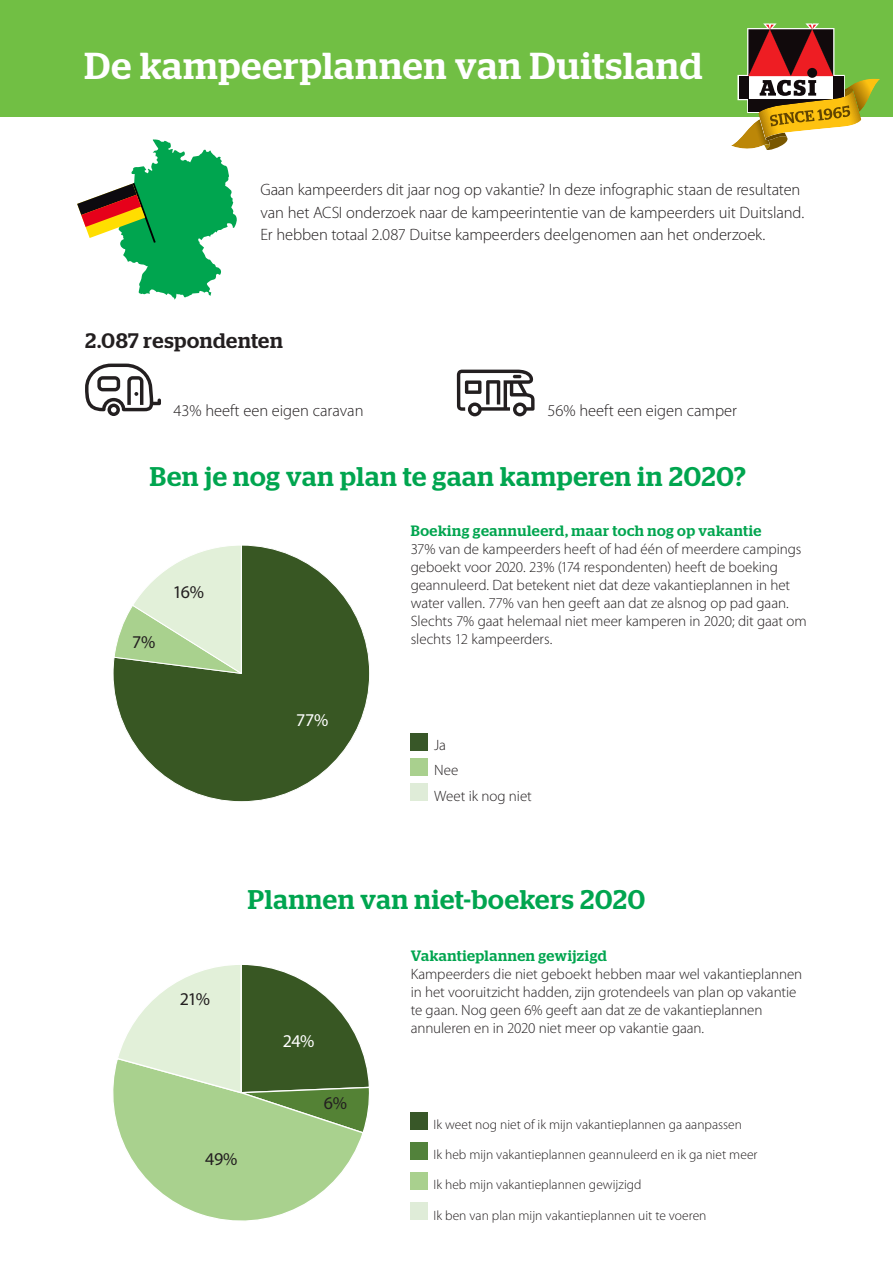
<style>
.page{position:relative;width:893px;height:1263px;background:#fff}
.page>*{position:absolute;margin:0;border:0;box-sizing:border-box;transform-origin:0 0}
.t1{font:500 37.5px "Stag";letter-spacing:.03em;color:#fff}
.t2{font:500 27px "Stag";letter-spacing:.03em;color:#00a54f}
.t3{font:500 21px "Stag";letter-spacing:.025em;color:#231f20}
.t4{font:18px "Myriad Pro";color:#231f20}
.t5{font:18px "Myriad Pro";color:#fff}
.t6{font:300 16.5px/22.5px "Myriad Pro";letter-spacing:-.005em;color:#231f20}
.t7{font:300 15px/18px "Myriad Pro";letter-spacing:-.005em;color:#231f20}
.t8{font:500 15px "Stag";letter-spacing:.035em;color:#00a54f}
.t9{font:300 13.5px "Myriad Pro";color:#231f20}
</style>
<div class="page">
<svg style="left:85px;top:364px;width:76px;height:52px"></svg>
<svg style="left:457px;top:370px;width:78px;height:46px"></svg>
<div style="left:0;top:0;width:893px;height:116px;background:#71bf44"></div>
<div style="left:411px;top:733px;width:17px;height:17px;background:#385728"></div>
<div style="left:411px;top:758px;width:17px;height:17px;background:#a9d08e"></div>
<div style="left:411px;top:784px;width:17px;height:17px;background:#dfecd8"></div>
<div style="left:411px;top:1112px;width:17px;height:17px;background:#385728"></div>
<div style="left:411px;top:1142px;width:17px;height:17px;background:#52823b"></div>
<div style="left:411px;top:1172px;width:17px;height:17px;background:#a9d08e"></div>
<div style="left:411px;top:1202px;width:17px;height:17px;background:#dfecd8"></div>
<svg style="left:731px;top:23px;width:149px;height:127px"></svg>
<svg style="left:77px;top:139px;width:160px;height:161px"></svg>
<svg style="left:113px;top:545px;width:256px;height:257px"></svg>
<svg style="left:113px;top:965px;width:256px;height:256px"></svg>
<h1 class="t1" style="left:85px;top:52px;width:619px">De kampeerplannen van Duitsland</h1>
<p class="t6" style="left:260px;top:180px;width:545px">Gaan kampeerders dit jaar nog op vakantie? In deze infographic staan de resultaten van het ACSI onderzoek naar de kampeerintentie van de kampeerders uit Duitsland.<br>Er hebben totaal 2.087 Duitse kampeerders deelgenomen aan het onderzoek.</p>
<h3 class="t3" style="left:85px;top:333px;width:199px">2.087 respondenten</h3>
<p class="t6" style="left:173px;top:400px;width:192px">43% heeft een eigen caravan</p>
<p class="t6" style="left:547px;top:400px;width:191px">56% heeft een eigen camper</p>
<h2 class="t2" style="left:150px;top:466px;width:597px">Ben je nog van plan te gaan kamperen in 2020?</h2>
<p class="t4" style="left:132px;top:631px;width:25px">7%</p>
<p class="t4" style="left:173px;top:581px;width:33px">16%</p>
<p class="t5" style="left:296px;top:709px;width:34px">77%</p>
<p class="t8" style="left:411px;top:525px;width:352px">Boeking geannuleerd, maar toch nog op vakantie</p>
<p class="t7" style="left:411px;top:541px;width:398px">37% van de kampeerders heeft of had één of meerdere campings geboekt voor 2020. 23% (174 respondenten) heeft de boeking geannuleerd. Dat betekent niet dat deze vakantieplannen in het water vallen. 77% van hen geeft aan dat ze alsnog op pad gaan.<br>Slechts 7% gaat helemaal niet meer kamperen in 2020; dit gaat om slechts 12 kampeerders.</p>
<p class="t7" style="left:434px;top:733px;width:99px;line-height:25.3px">Ja<br>Nee<br>Weet ik nog niet</p>
<p class="t4" style="left:180px;top:988px;width:32px">21%</p>
<h2 class="t2" style="left:248px;top:890px;width:399px">Plannen van niet-boekers 2020</h2>
<p class="t5" style="left:283px;top:1030px;width:33px">24%</p>
<p class="t8" style="left:411px;top:950px;width:198px">Vakantieplannen gewijzigd</p>
<p class="t7" style="left:411px;top:966px;width:393px">Kampeerders die niet geboekt hebben maar wel vakantieplannen in het vooruitzicht hadden, zijn grotendeels van plan op vakantie te gaan. Nog geen 6% geeft aan dat ze de vakantieplannen annuleren en in 2020 niet meer op vakantie gaan.</p>
<p class="t4" style="left:205px;top:1148px;width:34px">49%</p>
<p class="t4" style="left:324px;top:1092px;width:25px">6%</p>
<p class="t9" style="left:434px;top:1119px;width:310px">Ik weet nog niet of ik mijn vakantieplannen ga aanpassen</p>
<p class="t9" style="left:434px;top:1150px;width:325px">Ik heb mijn vakantieplannen geannuleerd en ik ga niet meer</p>
<p class="t9" style="left:434px;top:1180px;width:209px">Ik heb mijn vakantieplannen gewijzigd</p>
<p class="t9" style="left:434px;top:1210px;width:274px">Ik ben van plan mijn vakantieplannen uit te voeren</p>
</div>
